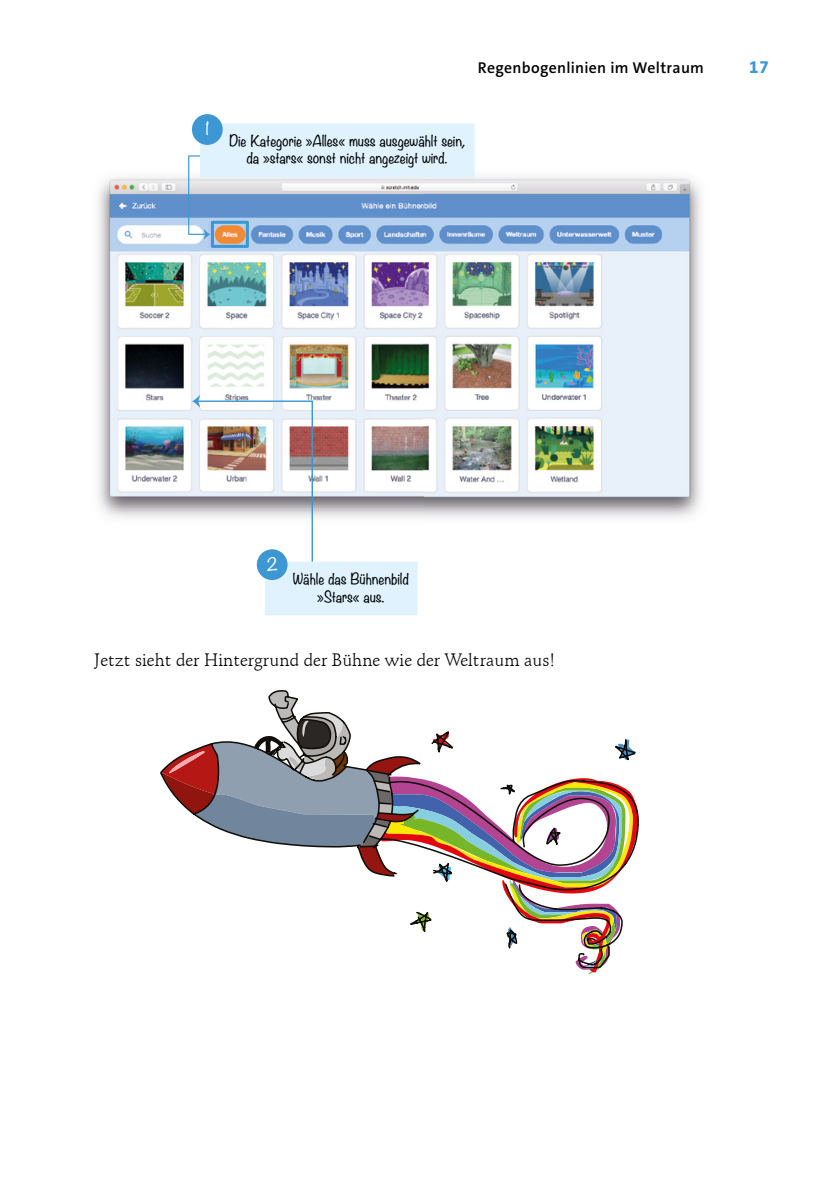
<style>
.page{position:relative;width:819px;height:1191px;background:#fff}
.page>*{position:absolute;margin:0;border:0;box-sizing:border-box;transform-origin:0 0}
.BodyFirst{font:17.5px "Schneidler BT";color:#000}
.t1{font:17.15px "Filmotype Candy";color:#fff}
.t2{font:600 15.75px "The Sans C4 s";letter-spacing:.015em;color:#000}
.t3{font:700 15.75px "Neo Tech Std";color:#3d97d3}
.t4{font:14.17px/17.2px "Filmotype Candy";color:#000;text-align:center}
</style>
<div class="page">
<img style="left:98px;top:168px;width:603px;height:350px">
<svg style="left:188px;top:123px;width:286px;height:125px;background:#b7cee7"></svg>
<svg style="left:192px;top:395px;width:225px;height:220px"></svg>
<div style="left:192px;top:114px;width:31px;height:31px;background:#3d97d3;border-radius:50%"></div>
<div style="left:257px;top:549px;width:30px;height:31px;background:#3d97d3;border-radius:50%"></div>
<svg style="left:160px;top:690px;width:479px;height:279px"></svg>
<p class="t1" style="left:205px;top:116px;width:5px">1</p>
<p class="t2" style="left:478px;top:58px;width:228px">Regenbogenlinien im Weltraum</p>
<p class="t3" style="left:748px;top:58px;width:22px">17</p>
<p class="t4" style="left:229px;top:132px;width:237px">Die Kategorie »Alles« muss ausgewählt sein, da »stars« sonst nicht angezeigt wird.</p>
<p class="t1" style="left:267px;top:551px;width:12px">2</p>
<p class="t4" style="left:293px;top:570px;width:117px">Wähle das Bühnenbild »Stars« aus.</p>
<p class="BodyFirst" style="left:94px;top:649px;width:462px">Jetzt sieht der Hintergrund der Bühne wie der Weltraum aus!</p>
</div>
